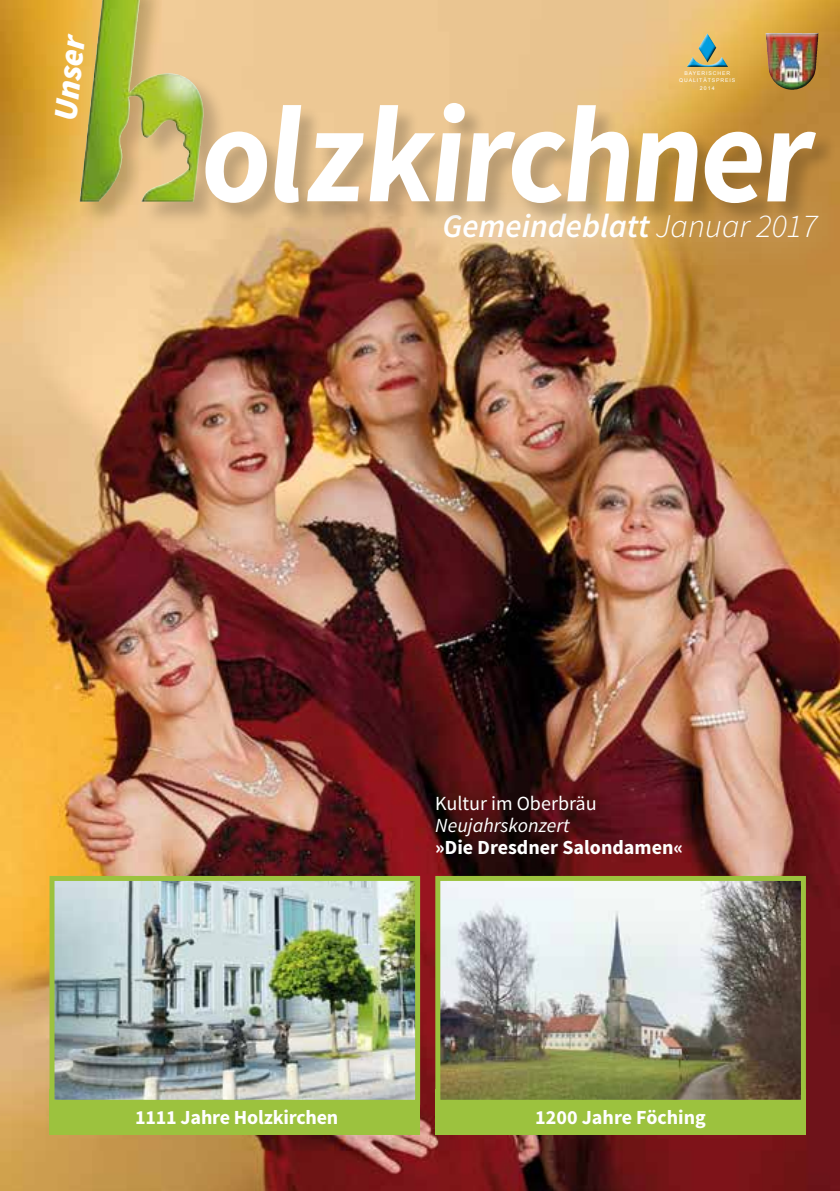
<style>
.page{position:relative;width:840px;height:1191px;background:#fff}
.page>*{position:absolute;margin:0;border:0;box-sizing:border-box;transform-origin:0 0}
.t1{font:italic 900 33.6px "Source Sans Pro";color:#fff}
.t2{font:italic 600 33px "Source Sans Pro";color:#fff}
.t3{font:700 20px "Source Sans Pro";color:#fff}
.t4{font:20px "Source Sans Pro";color:#fff}
.t5{font:italic 20px "Source Sans Pro";color:#fff}
.t6{font:5.2px/7.2px "Arial";letter-spacing:.17em;color:#fff;text-align:center}
.s1{font-weight:300}
</style>
<div class="page">
<img style="left:0;top:0;width:839px;height:1191px">
<div style="left:49px;top:1089px;width:371px;height:45px;background:#9cc23e"></div>
<div style="left:695px;top:31px;width:22px;height:19px;background:#edc36e"></div>
<svg style="left:686px;top:33px;width:41px;height:22px"></svg>
<div style="left:683px;top:55px;width:46px;height:13px;background:#fff;opacity:.75"></div>
<div style="left:683px;top:58px;width:46px;height:11px;background:#000;opacity:.75"></div>
<svg style="left:406px;top:175px;width:433px;height:103px;background:#c69c5f"></svg>
<div style="left:80px;top:0;width:148px;height:226px;background:#000;opacity:.2"></div>
<img style="left:79px;top:0;width:40px;height:202px">
<div style="left:759px;top:28px;width:61px;height:51px;background:#fff;opacity:.75"></div>
<div style="left:766px;top:32px;width:54px;height:62px;background:#000;opacity:.75"></div>
<div style="left:435px;top:1089px;width:370px;height:45px;background:#9cc23e"></div>
<div style="left:206px;top:105px;width:631px;height:121px;background:#000;opacity:.2"></div>
<svg style="left:203px;top:103px;width:612px;height:100px"></svg>
<img style="left:55px;top:882px;width:359px;height:216px">
<div style="left:49px;top:876px;width:371px;height:228px;border:5px solid #9cc23e"></div>
<img style="left:441px;top:882px;width:358px;height:216px">
<div style="left:435px;top:876px;width:370px;height:228px;border:5px solid #9cc23e"></div>
<h1 class="t1" style="left:43px;top:118px;width:87px;rotate:-84deg">Unser</h1>
<p class="t6" style="left:678px;top:70px;width:57px">BAYERISCHER<br>QUALITÄTSPREIS<br>2014</p>
<h2 class="t2" style="left:442px;top:205px;width:376px">Gemeindeblatt <span class="s1">Januar 2017</span></h2>
<p class="t4" style="left:435px;top:791px;width:163px">Kultur im Oberbräu</p>
<p class="t5" style="left:435px;top:813px;width:136px">Neujahrskonzert</p>
<p class="t3" style="left:435px;top:834px;width:249px">»Die Dresdner Salondamen«</p>
<p class="t3" style="left:135px;top:1104px;width:204px">1111 Jahre Holzkirchen</p>
<p class="t3" style="left:535px;top:1104px;width:172px">1200 Jahre Föching</p>
</div>
